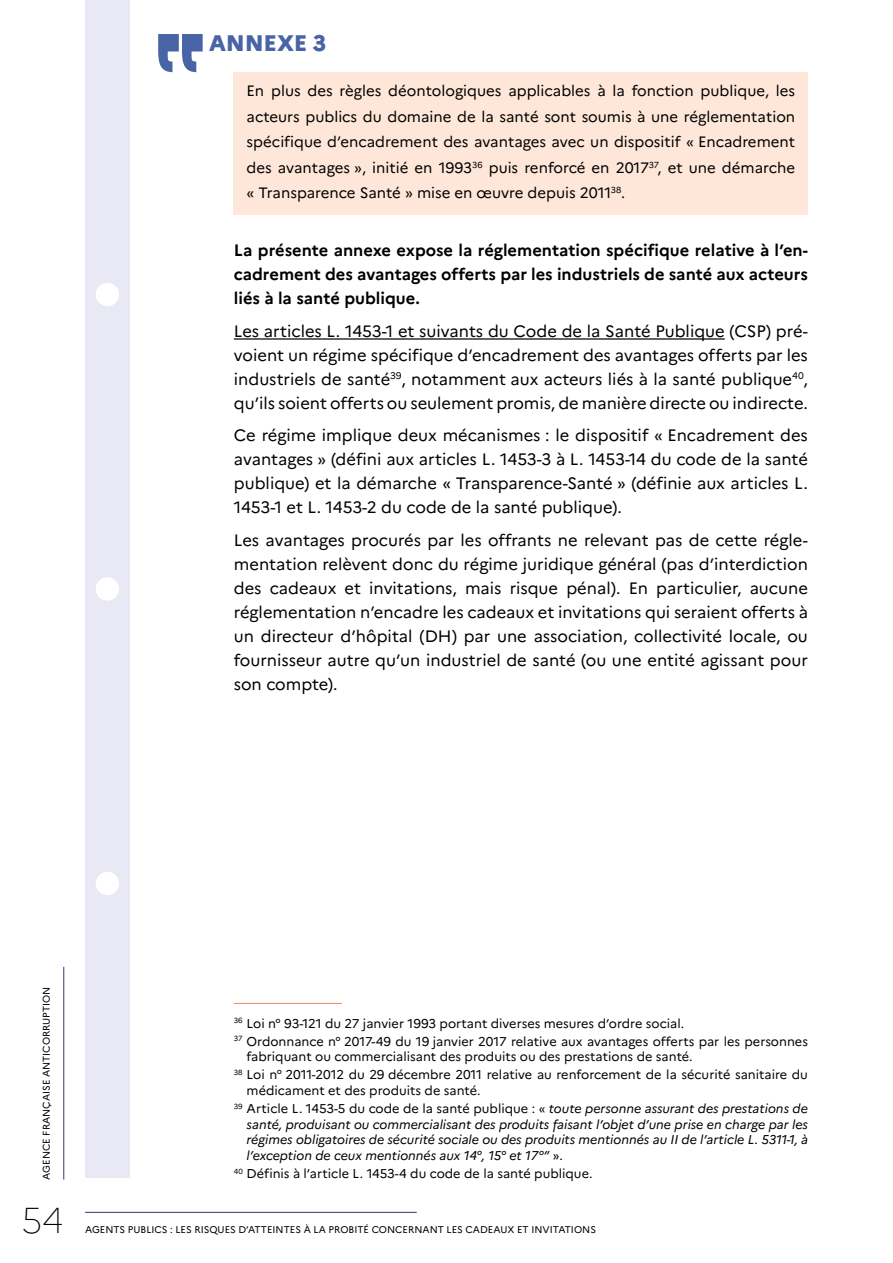
<style>
.page{position:relative;width:893px;height:1263px;background:#fff}
.page>*{position:absolute;margin:0;border:0;box-sizing:border-box;transform-origin:0 0}
.t1{font:100 36px "Marianne";color:#000}
.t2{font:800 22.5px "Marianne";color:#4864a7}
.MF_TexteCourant{font:16.5px/24px "Marianne";color:#000;text-align:justify}
.MF_TexteCourant-2{font:700 16.5px/24px "Marianne";color:#000;text-align:justify}
.MF_TexteEncadre_seul{font:15px/25.5px "Marianne";color:#000;text-align:justify}
.MF_NotesBasPage_Fich{font:12.75px/15.8px "Marianne";color:#000}
.MF_NotesBasPage_Fich-2{font:italic 12.75px/15.8px "Marianne";color:#000;text-align:justify}
.t3{font:9.75px "Marianne";color:#000}
.s1{font-style:normal}
</style>
<div class="page">
<div style="left:85px;top:0;width:45px;height:1178px;background:#e9e9f5"></div>
<svg style="left:158px;top:34px;width:45px;height:38px"></svg>
<hr style="left:85px;top:1212px;width:332px;height:1px;background:#303974">
<hr style="left:63px;top:967px;width:1px;height:212px;background:#303974">
<div style="left:96px;top:283px;width:23px;height:23px;background:#fff;border-radius:50%"></div>
<div style="left:96px;top:577px;width:23px;height:24px;background:#fff;border-radius:50%"></div>
<div style="left:96px;top:872px;width:23px;height:23px;background:#fff;border-radius:50%"></div>
<div style="left:234px;top:72px;width:574px;height:143px;background:#fee6d8"></div>
<hr style="left:234px;top:338px;width:491px;height:2px;background:#000">
<hr style="left:234px;top:1003px;width:108px;height:1px;background:#ef8663">
<h2 class="t2" style="left:209px;top:29px;width:34px">ANNEXE</h2>
<h2 class="t2" style="left:313px;top:29px;width:15px">3</h2>
<p class="MF_TexteEncadre_seul" style="left:247px;top:78px;width:550px">En plus des règles déontologiques applicables à la fonction publique, les acteurs publics du domaine de la santé sont soumis à une réglementation spécifique d’encadrement des avantages avec un dispositif « Encadrement des avantages », initié en 1993<sup>36</sup> puis renforcé en 2017<sup>37</sup>, et une démarche « Transparence Santé » mise en œuvre depuis 2011<sup>38</sup>.</p>
<p class="MF_TexteCourant-2" style="left:234px;top:238px;width:576px">La présente annexe expose la réglementation spécifique relative à l’en&shy;cadrement des avantages offerts par les industriels de santé aux acteurs liés à la santé publique.</p>
<p class="MF_TexteCourant" style="left:234px;top:319px;width:576px">Les articles L. 1453-1 et suivants du Code de la Santé Publique (CSP) pré&shy;voient un régime spécifique d’encadrement des avantages offerts par les industriels de santé<sup>39</sup>, notamment aux acteurs liés à la santé publique<sup>40</sup>, qu’ils soient offerts ou seulement promis, de manière directe ou indirecte.</p>
<p class="MF_TexteCourant" style="left:234px;top:423px;width:576px">Ce régime implique deux mécanismes : le dispositif « Encadrement des avantages » (défini aux articles L. 1453-3 à L. 1453-14 du code de la santé publique) et la démarche « Transparence-Santé » (définie aux articles L.<br>1453-1 et L. 1453-2 du code de la santé publique).</p>
<p class="MF_TexteCourant" style="left:234px;top:528px;width:576px">Les avantages procurés par les offrants ne relevant pas de cette régle&shy;mentation relèvent donc du régime juridique général (pas d’interdiction des cadeaux et invitations, mais risque pénal). En particulier, aucune réglementation n’encadre les cadeaux et invitations qui seraient offerts à un directeur d’hôpital (DH) par une association, collectivité locale, ou fournisseur autre qu’un industriel de santé (ou une entité agissant pour son compte).</p>
<p class="t3" style="left:40px;top:1179px;width:194px;rotate:-90deg">AGENCE FRANÇAISE ANTICORRUPTION</p>
<h1 class="t1" style="left:21px;top:1198px;width:44px">54</h1>
<p class="MF_NotesBasPage_Fich" style="left:234px;top:1015px;width:452px"><sup>36</sup> Loi n° 93-121 du 27 janvier 1993 portant diverses mesures d’ordre social.</p>
<p class="MF_NotesBasPage_Fich" style="left:247px;top:1033px;width:563px;text-indent:-13px"><sup>37</sup> Ordonnance n° 2017-49 du 19 janvier 2017 relative aux avantages offerts par les personnes fabriquant ou commercialisant des produits ou des prestations de santé.</p>
<p class="MF_NotesBasPage_Fich" style="left:247px;top:1067px;width:563px;text-indent:-13px"><sup>38</sup> Loi n° 2011-2012 du 29 décembre 2011 relative au renforcement de la sécurité sanitaire du médicament et des produits de santé.</p>
<p class="MF_NotesBasPage_Fich-2" style="left:247px;top:1100px;width:563px;text-indent:-13px"><sup>39</sup> <span class="s1">Article L. 1453-5 du code de la santé publique : «</span> toute personne assurant des prestations de santé, produisant ou commercialisant des produits faisant l’objet d’une prise en charge par les régimes obligatoires de sécurité sociale ou des produits mentionnés au II de l’article L. 5311-1, à l’exception de ceux mentionnés aux 14°, 15° et 17°” <span class="s1">».</span></p>
<p class="MF_NotesBasPage_Fich" style="left:234px;top:1165px;width:360px"><sup>40</sup> Définis à l’article L. 1453-4 du code de la santé publique.</p>
<p class="t3" style="left:85px;top:1224px;width:513px">AGENTS PUBLICS : LES RISQUES D’ATTEINTES À LA PROBITÉ CONCERNANT LES CADEAUX ET INVITATIONS</p>
</div>
